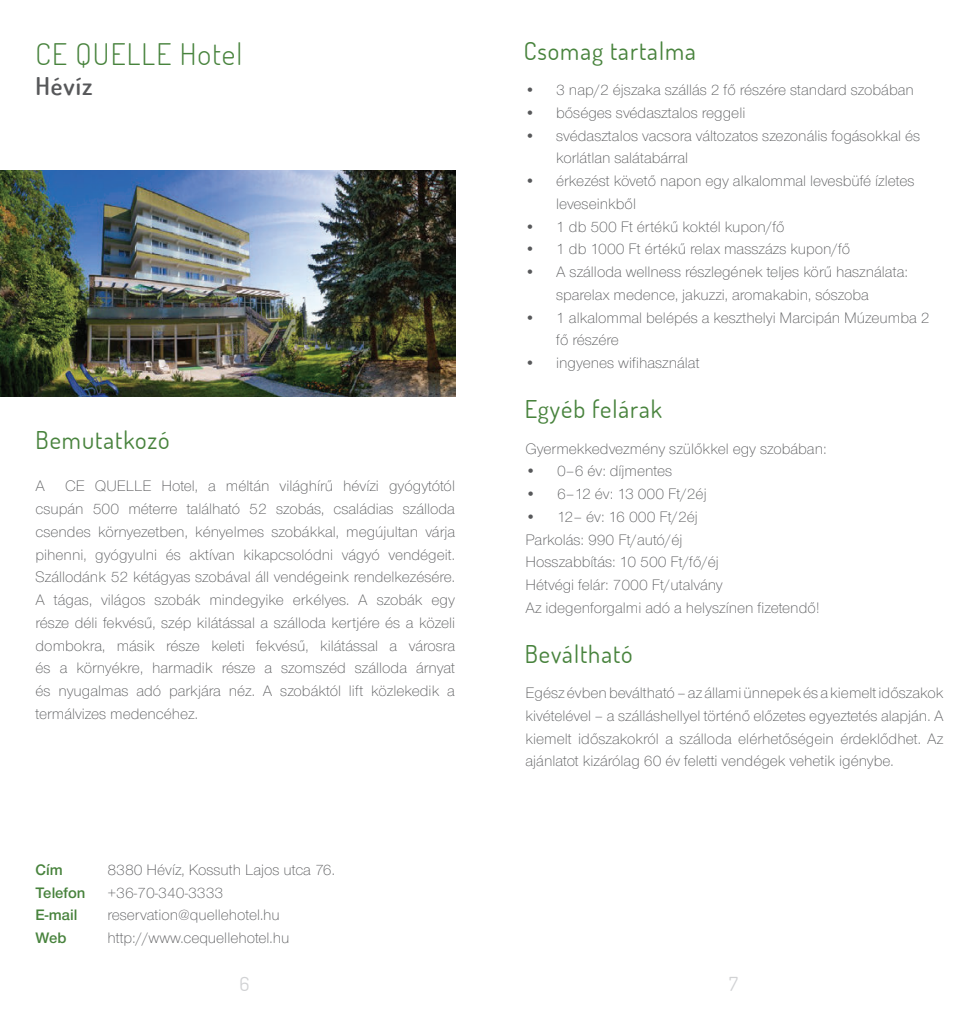
<style>
.page{position:relative;width:978px;height:1017px;background:#fff}
.page>*{position:absolute;margin:0;border:0;box-sizing:border-box;transform-origin:0 0}
.t1{font:300 29.75px "Dosis";letter-spacing:.04em;color:#48833d}
.t2{font:24.5px "Dosis";letter-spacing:.04em;color:#48833d}
.t3{font:600 24.5px "Dosis";letter-spacing:.04em;color:#57585a}
.t4{font:19.25px "Dosis";color:#d1d2d4}
.t5{font:300 15.75px/22.8px "Nimbus Sans Novus TOT";color:#57585a}
.t6{font:15.75px/22.8px "Nimbus Sans Novus TOT Sem Bol";color:#48833d}
</style>
<div class="page">
<img style="left:0;top:171px;width:455px;height:226px">
<h1 class="t1" style="left:36px;top:35px;width:208px">CE QUELLE Hotel</h1>
<h2 class="t3" style="left:36px;top:70px;width:58px">Hévíz</h2>
<h2 class="t2" style="left:36px;top:423px;width:135px">Bemutatkozó</h2>
<p class="t5" style="left:36px;top:475px;width:421px;text-align:justify;text-indent:29px">CE QUELLE Hotel, a méltán világhírű hévízi gyógytótól csupán 500 méterre található 52 szobás, családias szálloda csendes környezetben, kényelmes szobákkal, megújultan várja pihenni, gyógyulni és aktívan kikapcsolódni vágyó vendégeit.<br>Szállodánk 52 kétágyas szobával áll vendégeink rendelkezésére.<br>A tágas, világos szobák mindegyike erkélyes. A szobák egy része déli fekvésű, szép kilátással a szálloda kertjére és a közeli dombokra, másik része keleti fekvésű, kilátással a városra és a környékre, harmadik része a szomszéd szálloda árnyat és nyugalmas adó parkjára néz. A szobáktól lift közlekedik a termálvizes medencéhez.</p>
<p class="t5" style="left:36px;top:475px;width:11px">A</p>
<p class="t6" style="left:36px;top:858px;width:51px">Cím<br>Telefon<br>E-mail<br>Web</p>
<p class="t5" style="left:107px;top:858px;width:229px">8380 Hévíz, Kossuth Lajos utca 76. +36-70-340-3333 reservation@quellehotel.hu http://www.cequellehotel.hu</p>
<p class="t4" style="left:239px;top:971px;width:11px">6</p>
<h2 class="t2" style="left:523px;top:35px;width:173px">Csomag tartalma</h2>
<p class="t5" style="left:524px;top:79px;width:390px">• 3 nap/2 éjszaka szállás 2 fő részére standard szobában</p>
<p class="t5" style="left:524px;top:102px;width:222px">• bőséges svédasztalos reggeli</p>
<p class="t5" style="left:556px;top:124px;width:365px;text-indent:-32px">• svédasztalos vacsora változatos szezonális fogásokkal és korlátlan salátabárral</p>
<p class="t5" style="left:556px;top:170px;width:360px;text-indent:-32px">• érkezést követő napon egy alkalommal levesbüfé ízletes leveseinkből</p>
<p class="t5" style="left:524px;top:215px;width:261px">• 1 db 500 Ft értékű koktél kupon/fő</p>
<p class="t5" style="left:524px;top:238px;width:327px">• 1 db 1000 Ft értékű relax masszázs kupon/fő</p>
<p class="t5" style="left:524px;top:261px;width:384px;text-align:center">• A szálloda wellness részlegének teljes körű használata: sparelax medence, jakuzzi, aromakabin, sószoba</p>
<p class="t5" style="left:556px;top:306px;width:375px;text-indent:-32px">• 1 alkalommal belépés a keszthelyi Marcipán Múzeumba 2 fő részére</p>
<p class="t5" style="left:524px;top:352px;width:176px">• ingyenes wifihasználat</p>
<h2 class="t2" style="left:524px;top:393px;width:139px">Egyéb felárak</h2>
<p class="t5" style="left:525px;top:437px;width:302px">Gyermekkedvezmény szülőkkel egy szobában:</p>
<p class="t5" style="left:525px;top:460px;width:148px">• 0–6 év: díjmentes</p>
<p class="t5" style="left:525px;top:483px;width:182px">• 6–12 év: 13 000 Ft/2éj</p>
<p class="t5" style="left:525px;top:505px;width:295px">• 12– év: 16 000 Ft/2éj<br>Parkolás: 990 Ft/autó/éj<br>Hosszabbítás: 10 500 Ft/fő/éj<br>Hétvégi felár: 7000 Ft/utalvány<br>Az idegenforgalmi adó a helyszínen fizetendő!</p>
<h2 class="t2" style="left:524px;top:638px;width:109px">Beváltható</h2>
<p class="t5" style="left:525px;top:682px;width:419px;text-align:justify">Egész évben beváltható – az állami ünnepek és a kiemelt időszakok kivételével – a szálláshellyel történő előzetes egyeztetés alapján. A kiemelt időszakokról a szálloda elérhetőségein érdeklődhet. Az ajánlatot kizárólag 60 év feletti vendégek vehetik igénybe.</p>
<p class="t4" style="left:729px;top:971px;width:10px">7</p>
</div>
